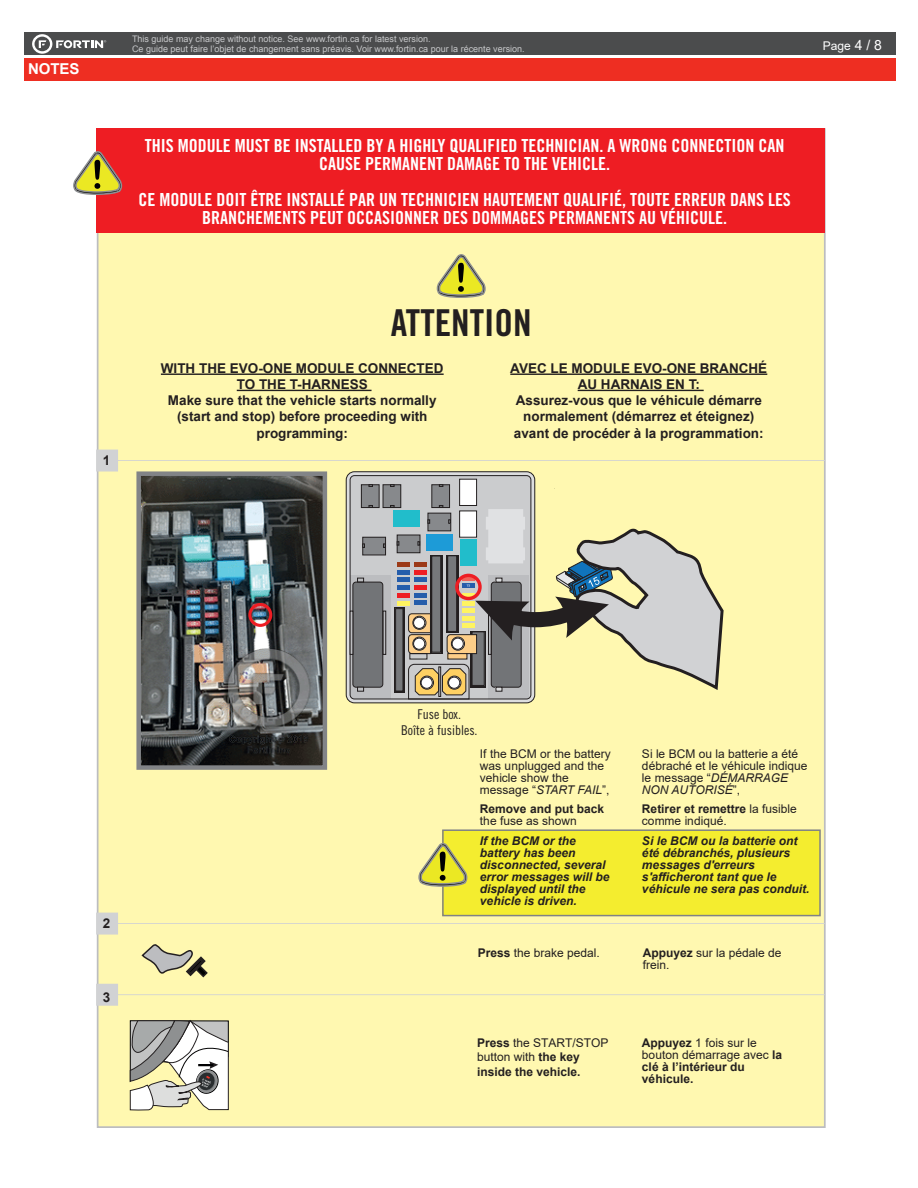
<style>
.page{position:relative;width:918px;height:1188px;background:#fff}
.page>*{position:absolute;margin:0;border:0;box-sizing:border-box;transform-origin:0 0}
.t1{font:37.05px "Trade Gothic LT Std Bd Cn 20";color:#231f20}
.t2{font:18px/18px "Trade Gothic LT Std Bd Cn 20";color:#fff;text-align:center}
.t3{font:700 15px "Arial";letter-spacing:-.005em;color:#fff}
.t4{font:700 13.5px/16.2px "Arial";color:#231f20;text-align:center}
.t5{font:13.5px/16.2px "Trade Gothic LT Std Cn 18";color:#231f20;text-align:center}
.t6{font:12px/12px "Arial";color:#231f20}
.t7{font:italic 700 12px/12px "Arial";color:#231f20}
.t8{font:700 12px/12px "Arial";color:#231f20}
.t9{font:12px "Arial";color:#fff}
.t10{font:9px/9.8px "Arial";color:#c7c8ca}
.s1{font-size:13.95px}
.s2{font-style:italic}
.s3{font-weight:700}
.s4{font-weight:400}
</style>
<div class="page">
<div style="left:98px;top:129px;width:727px;height:998px;background:#fff8b0"></div>
<svg style="left:437px;top:254px;width:49px;height:44px"></svg>
<img style="left:141px;top:476px;width:181px;height:289px">
<div style="left:248px;top:603px;width:24px;height:24px;border:3px solid #ee1d23;border-radius:50%"></div>
<svg style="left:346px;top:472px;width:189px;height:231px;background:#bbbcbe"></svg>
<div style="left:361px;top:485px;width:18px;height:23px;background:#87898c"></div>
<div style="left:361px;top:484px;width:18px;height:24px;border:1px solid #231f20"></div>
<svg style="left:369px;top:484px;width:4px;height:3px"></svg>
<div style="left:432px;top:485px;width:18px;height:23px;background:#87898c"></div>
<div style="left:432px;top:484px;width:18px;height:24px;border:1px solid #231f20"></div>
<svg style="left:439px;top:484px;width:4px;height:3px"></svg>
<div style="left:363px;top:537px;width:23px;height:18px;background:#87898c"></div>
<div style="left:362px;top:537px;width:24px;height:18px;border:1px solid #231f20"></div>
<svg style="left:362px;top:544px;width:3px;height:4px"></svg>
<div style="left:397px;top:535px;width:23px;height:18px;background:#87898c"></div>
<div style="left:397px;top:535px;width:23px;height:18px;border:1px solid #231f20"></div>
<div style="left:383px;top:485px;width:18px;height:23px;background:#87898c"></div>
<div style="left:383px;top:484px;width:18px;height:24px;border:1px solid #231f20"></div>
<svg style="left:390px;top:484px;width:4px;height:3px"></svg>
<div style="left:393px;top:510px;width:27px;height:17px;background:#21bdcb"></div>
<div style="left:353px;top:582px;width:30px;height:105px;background:#727477;border-radius:3px"></div>
<div style="left:353px;top:582px;width:30px;height:105px;border:1px solid #231f20;border-radius:3px"></div>
<svg style="left:357px;top:578px;width:7px;height:4px"></svg>
<svg style="left:357px;top:687px;width:7px;height:4px"></svg>
<div style="left:383px;top:611px;width:3px;height:44px;border:1px solid #231f20"></div>
<div style="left:394px;top:607px;width:10px;height:85px;background:#231f20"></div>
<div style="left:396px;top:609px;width:7px;height:82px;background:#76787b"></div>
<div style="left:395px;top:608px;width:8px;height:83px;border:1px solid #231f20"></div>
<hr style="left:397px;top:601px;width:13px;height:4px;background:#fff461">
<div style="left:397px;top:593px;width:13px;height:5px;background:#ee1d23"></div>
<div style="left:397px;top:585px;width:13px;height:5px;background:#255dab"></div>
<hr style="left:397px;top:578px;width:13px;height:4px;background:#255dab">
<hr style="left:397px;top:570px;width:13px;height:4px;background:#255dab">
<div style="left:397px;top:562px;width:13px;height:5px;background:#9c3a18"></div>
<div style="left:460px;top:479px;width:17px;height:26px;background:#fff"></div>
<div style="left:459px;top:479px;width:18px;height:27px;border:1px solid #231f20"></div>
<div style="left:136px;top:471px;width:191px;height:299px;border:4px solid #828487"></div>
<hr style="left:161px;top:374px;width:283px;height:1px;background:#231f20">
<hr style="left:237px;top:390px;width:135px;height:1px;background:#231f20">
<hr style="left:510px;top:374px;width:257px;height:1px;background:#231f20">
<hr style="left:578px;top:390px;width:126px;height:1px;background:#231f20">
<svg style="left:96px;top:450px;width:729px;height:22px"></svg>
<svg style="left:96px;top:913px;width:729px;height:22px"></svg>
<svg style="left:96px;top:943px;width:729px;height:63px"></svg>
<svg style="left:129px;top:1020px;width:100px;height:91px;background:#c4c3ba"></svg>
<svg style="left:408px;top:505px;width:316px;height:199px"></svg>
<div style="left:443px;top:830px;width:377px;height:86px;background:#f4ed2f"></div>
<div style="left:442px;top:829px;width:379px;height:87px;border:2px solid #808285"></div>
<svg style="left:418px;top:843px;width:49px;height:44px"></svg>
<div style="left:96px;top:129px;width:729px;height:104px;background:#ee1d23"></div>
<svg style="left:73px;top:151px;width:49px;height:44px"></svg>
<div style="left:24px;top:33px;width:872px;height:22px;background:#4b4c4d"></div>
<div style="left:24px;top:58px;width:872px;height:23px;background:#ee2e22"></div>
<svg style="left:32px;top:34px;width:74px;height:20px"></svg>
<p class="t3" style="left:28px;top:58px;width:53px">NOTES</p>
<p class="t10" style="left:132px;top:34px;width:394px">This guide may change without notice. See www.fortin.ca for latest version.<br>Ce guide peut faire l’objet de changement sans préavis. Voir www.fortin.ca pour la récente version.</p>
<p class="t9" style="left:823px;top:38px;width:61px">Page <span class="s1">4 / 8</span></p>
<h2 class="t2" style="left:145px;top:137px;width:641px">THIS MODULE MUST BE INSTALLED BY A HIGHLY QUALIFIED TECHNICIAN. A WRONG CONNECTION CAN<br>CAUSE PERMANENT DAMAGE TO THE VEHICLE.</h2>
<h2 class="t2" style="left:139px;top:191px;width:654px">CE MODULE DOIT ÊTRE INSTALLÉ PAR UN TECHNICIEN HAUTEMENT QUALIFIÉ, TOUTE ERREUR DANS LES<br>BRANCHEMENTS PEUT OCCASIONNER DES DOMMAGES PERMANENTS AU VÉHICULE.</h2>
<p class="t4" style="left:103px;top:453px;width:9px">1</p>
<h1 class="t1" style="left:391px;top:300px;width:142px">ATTENTION</h1>
<p class="t4" style="left:161px;top:360px;width:284px">WITH THE EVO-ONE MODULE CONNECTED<br>TO THE T-HARNESS<br>Make sure that the vehicle starts normally (start and stop) before proceeding with programming:</p>
<p class="t4" style="left:510px;top:360px;width:259px">AVEC LE MODULE EVO-ONE BRANCHÉ<br>AU HARNAIS EN T:<br>Assurez-vous que le véhicule démarre normalement (démarrez et éteignez) avant de procéder à la programmation:</p>
<p class="t4" style="left:103px;top:916px;width:9px">2</p>
<p class="t4" style="left:103px;top:989px;width:9px">3</p>
<p class="t5" style="left:401px;top:706px;width:78px">Fuse box.<br>Boîte à fusibles.</p>
<p class="t6" style="left:480px;top:748px;width:132px">If the BCM or the battery was unplugged and the vehicle show the message “<span class="s2">START FAIL</span>”,</p>
<p class="t8" style="left:480px;top:803px;width:126px">Remove and put back</p>
<p class="t6" style="left:480px;top:815px;width:98px">the fuse as shown</p>
<p class="t7" style="left:480px;top:835px;width:131px">If the BCM or the battery has been disconnected, several error messages will be displayed until the vehicle is driven.</p>
<p class="t6" style="left:642px;top:748px;width:167px">Si le BCM ou la batterie a été débraché et le véhicule indique le message “<span class="s2">DÉMARRAGE<br>NON AUTORISÉ</span>”,</p>
<p class="t6" style="left:642px;top:803px;width:156px"><span class="s3">Retirer et remettre</span> la fusible comme indiqué.</p>
<p class="t7" style="left:642px;top:835px;width:169px">Si le BCM ou la batterie ont été débranchés, plusieurs messages d'erreurs s'afficheront tant que le véhicule ne sera pas conduit.</p>
<p class="t6" style="left:478px;top:946px;width:124px"><span class="s3">Press</span> the brake pedal.</p>
<p class="t6" style="left:643px;top:946px;width:140px"><span class="s3">Appuyez</span> sur la pédale de frein.</p>
<p class="t8" style="left:477px;top:1036px;width:133px;line-height:14.4px">Press <span class="s4">the START/STOP button with</span> the key inside the vehicle.</p>
<p class="t8" style="left:642px;top:1037px;width:142px">Appuyez <span class="s4">1 fois sur le bouton démarrage avec</span> la clé à l’intérieur du véhicule.</p>
</div>
